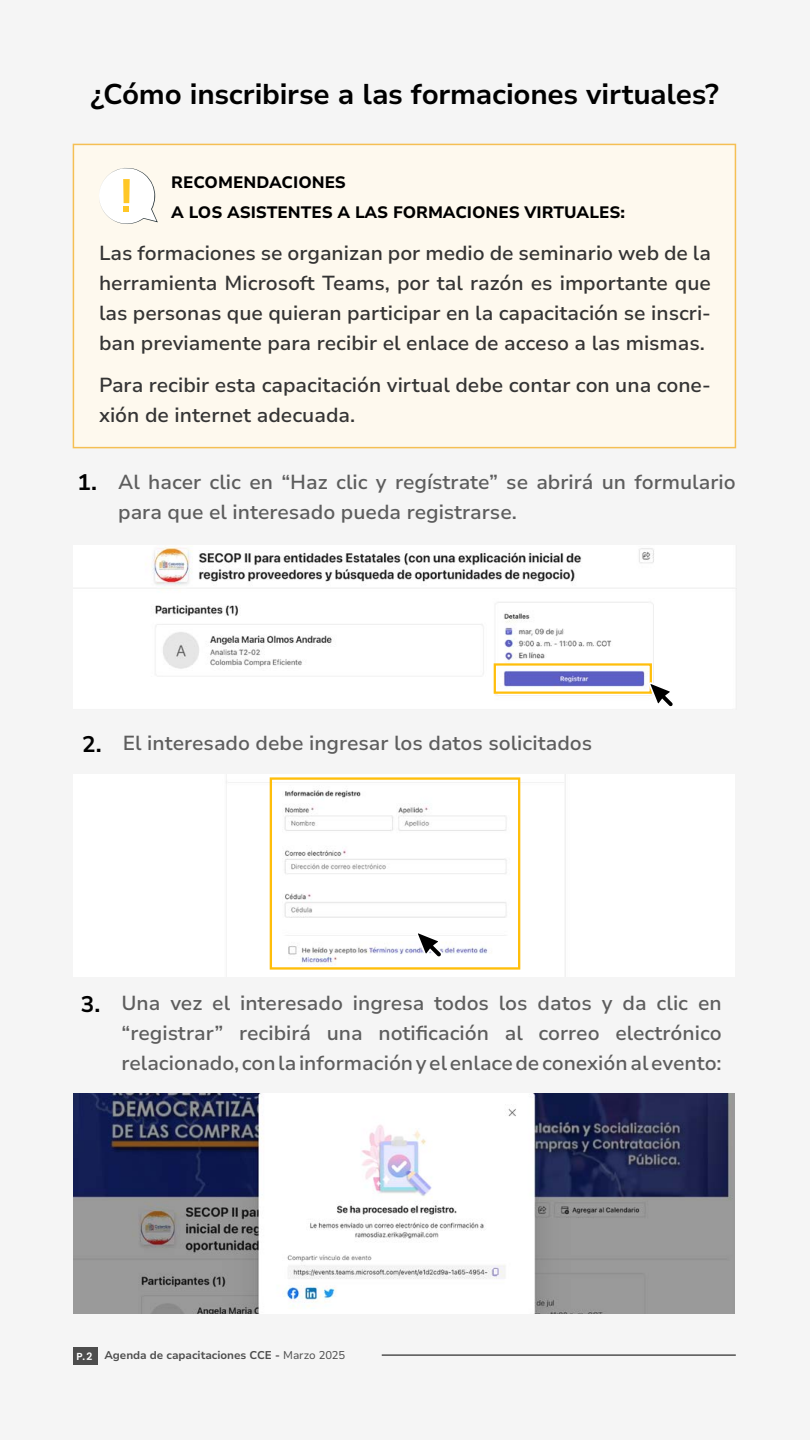
<style>
.page{position:relative;width:810px;height:1440px;background:#f5f5f5}
.page>*{position:absolute;margin:0;border:0;box-sizing:border-box;transform-origin:0 0}
.t1{font:700 28.5px "Nunito Sans 10 pt";letter-spacing:-.01em;color:#000}
.Txt_corrido{font:700 22.5px "Nunito Sans 10 pt";color:#000}
.Txt_corrido-2{font:600 20.25px/30px "Nunito Sans 10 pt";color:#343434;text-align:justify}
.Txt_corrido-3{font:600 20.25px/30px "Nunito Sans 10 pt";color:#5d5d5d}
.Txt_corrido-4{font:800 16.5px "Nunito Sans 10 pt";color:#000}
.t2{font:700 11.25px "Nunito Sans 10 pt";letter-spacing:-.005em;color:#4d4d4d}
.s1{font-family:"Poppins";font-weight:600;font-size:10.2px;color:#fff}
.s2{font-weight:400}
</style>
<div class="page">
<div style="left:73px;top:1347px;width:25px;height:17px;background:#4d4d4d"></div>
<hr style="left:382px;top:1355px;width:354px;height:1px;background:#000">
<img style="left:154px;top:548px;width:500px;height:146px">
<div style="left:494px;top:663px;width:158px;height:31px;border:2px solid #ffbe0a"></div>
<svg style="left:647px;top:682px;width:26px;height:25px"></svg>
<div style="left:73px;top:144px;width:663px;height:304px;background:#fef9ee;border:2px solid #f5bf53"></div>
<svg style="left:99px;top:168px;width:59px;height:56px"></svg>
<img style="left:269px;top:777px;width:252px;height:193px">
<div style="left:270px;top:777px;width:250px;height:193px;border:2px solid #ffbe0a"></div>
<svg style="left:414px;top:931px;width:30px;height:29px"></svg>
<img style="left:73px;top:1093px;width:661px;height:220px">
<p class="t1" style="left:91px;top:74px;width:629px">¿Cómo inscribirse a las formaciones virtuales?</p>
<p class="Txt_corrido-4" style="left:171px;top:170px;width:176px">RECOMENDACIONES</p>
<p class="Txt_corrido-4" style="left:171px;top:200px;width:455px">A LOS ASISTENTES A LAS FORMACIONES VIRTUALES:</p>
<p class="Txt_corrido-2" style="left:99px;top:238px;width:614px">Las formaciones se organizan por medio de seminario web de la herramienta Microsoft Teams, por tal razón es importante que las personas que quieran participar en la capacitación se inscri&shy;ban previamente para recibir el enlace de acceso a las mismas.</p>
<p class="Txt_corrido-2" style="left:99px;top:370px;width:613px">Para recibir esta capacitación virtual debe contar con una cone&shy;xión de internet adecuada.</p>
<p class="Txt_corrido" style="left:78px;top:466px;width:21px">1.</p>
<p class="Txt_corrido-3" style="left:118px;top:466px;width:619px">Al hacer clic en “Haz clic y regístrate” se abrirá un formulario para que el interesado pueda registrarse.</p>
<p class="Txt_corrido" style="left:82px;top:729px;width:21px">2.</p>
<p class="Txt_corrido-3" style="left:123px;top:727px;width:471px">El interesado debe ingresar los datos solicitados</p>
<p class="Txt_corrido" style="left:81px;top:988px;width:21px">3.</p>
<p class="Txt_corrido-3" style="left:121px;top:987px;width:602px;text-align:justify">Una vez el interesado ingresa todos los datos y da clic en “registrar” recibirá una notificación al correo electrónico relacionado, con la información y el enlace de conexión al evento:</p>
<p class="t2" style="left:77px;top:1347px;width:270px"><span class="s1">P.2</span> Agenda de capacitaciones CCE - <span class="s2">Marzo 2025</span></p>
</div>
